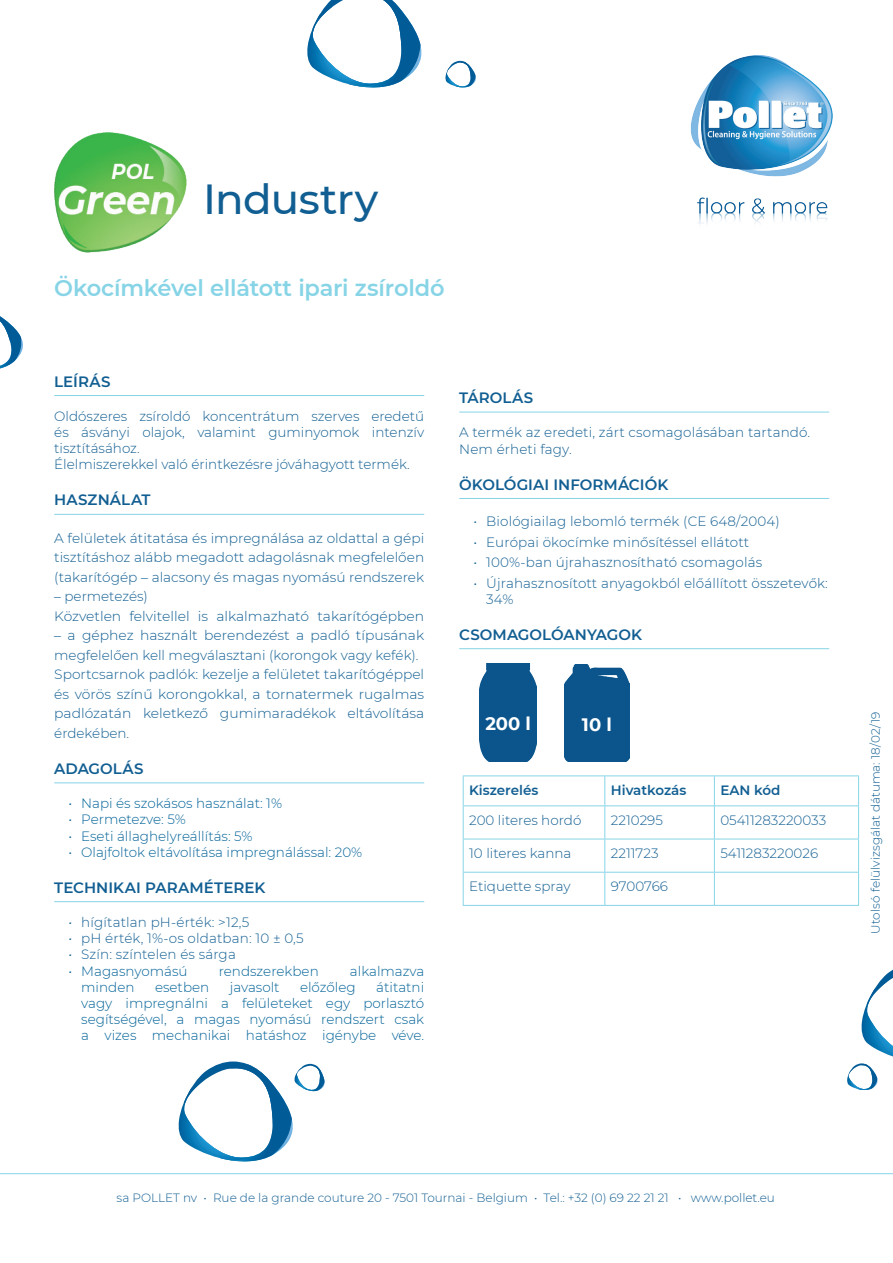
<style>
.page{position:relative;width:893px;height:1263px;background:#fff}
.page>*{position:absolute;margin:0;border:0;box-sizing:border-box;transform-origin:0 0}
.t1{font:500 42px "Montserrat";letter-spacing:-.015em;color:#115e92}
.t2{font:600 22.5px "Montserrat";letter-spacing:-.01em;color:#86d4e6}
.t3{font:700 18px "Montserrat";color:#fff}
.t4{font:600 15px "Montserrat";letter-spacing:.005em;color:#115e92}
.t5{font:300 13.5px/19.5px "Montserrat";color:#115e92}
.t6{font:300 13.5px/16.2px "Montserrat";color:#016298;text-align:justify}
.t7{font:600 13.5px "Montserrat";color:#115e92}
.t8{font:300 12px "Montserrat";color:#115e92}
</style>
<div class="page">
<hr style="left:54px;top:395px;width:370px;height:1px;background:#86d4e6">
<hr style="left:54px;top:514px;width:370px;height:1px;background:#86d4e6">
<hr style="left:54px;top:782px;width:370px;height:1px;background:#86d4e6">
<hr style="left:54px;top:901px;width:370px;height:1px;background:#86d4e6">
<hr style="left:459px;top:412px;width:370px;height:1px;background:#86d4e6">
<hr style="left:459px;top:498px;width:370px;height:1px;background:#86d4e6">
<hr style="left:459px;top:648px;width:370px;height:1px;background:#86d4e6">
<img style="left:690px;top:55px;width:143px;height:169px">
<svg style="left:307px;top:0;width:115px;height:88px"></svg>
<svg style="left:178px;top:1061px;width:147px;height:101px"></svg>
<svg style="left:445px;top:61px;width:31px;height:27px"></svg>
<svg style="left:0;top:316px;width:23px;height:52px"></svg>
<hr style="left:0;top:1173px;width:893px;height:1px;background:#86d4e6">
<img style="left:54px;top:132px;width:132px;height:121px">
<svg style="left:861px;top:970px;width:32px;height:86px"></svg>
<svg style="left:847px;top:1063px;width:31px;height:27px"></svg>
<hr style="left:463px;top:775px;width:142px;height:1px;background:#86d4e6">
<svg style="left:463px;top:776px;width:1px;height:29px"></svg>
<hr style="left:605px;top:775px;width:109px;height:1px;background:#86d4e6">
<svg style="left:604px;top:776px;width:1px;height:29px"></svg>
<hr style="left:714px;top:775px;width:145px;height:1px;background:#86d4e6">
<svg style="left:714px;top:776px;width:1px;height:29px"></svg>
<svg style="left:858px;top:776px;width:1px;height:29px"></svg>
<hr style="left:463px;top:805px;width:142px;height:1px;background:#86d4e6">
<hr style="left:605px;top:805px;width:109px;height:1px;background:#86d4e6">
<hr style="left:714px;top:805px;width:145px;height:1px;background:#86d4e6">
<hr style="left:604px;top:806px;width:1px;height:33px;background:#86d4e6">
<hr style="left:714px;top:806px;width:1px;height:33px;background:#86d4e6">
<hr style="left:604px;top:839px;width:1px;height:33px;background:#86d4e6">
<hr style="left:714px;top:839px;width:1px;height:33px;background:#86d4e6">
<hr style="left:604px;top:872px;width:1px;height:33px;background:#86d4e6">
<hr style="left:714px;top:872px;width:1px;height:33px;background:#86d4e6">
<hr style="left:463px;top:806px;width:1px;height:33px;background:#86d4e6">
<hr style="left:858px;top:806px;width:1px;height:33px;background:#86d4e6">
<hr style="left:463px;top:839px;width:142px;height:1px;background:#86d4e6">
<hr style="left:463px;top:839px;width:1px;height:33px;background:#86d4e6">
<hr style="left:605px;top:839px;width:109px;height:1px;background:#86d4e6">
<hr style="left:714px;top:839px;width:145px;height:1px;background:#86d4e6">
<hr style="left:858px;top:839px;width:1px;height:33px;background:#86d4e6">
<hr style="left:463px;top:872px;width:142px;height:1px;background:#86d4e6">
<hr style="left:463px;top:872px;width:1px;height:33px;background:#86d4e6">
<hr style="left:605px;top:872px;width:109px;height:1px;background:#86d4e6">
<hr style="left:714px;top:872px;width:145px;height:1px;background:#86d4e6">
<hr style="left:858px;top:872px;width:1px;height:33px;background:#86d4e6">
<hr style="left:463px;top:905px;width:142px;height:1px;background:#86d4e6">
<hr style="left:605px;top:905px;width:109px;height:1px;background:#86d4e6">
<hr style="left:714px;top:905px;width:145px;height:1px;background:#86d4e6">
<div style="left:480px;top:663px;width:57px;height:98px;background:#0b558c"></div>
<div style="left:564px;top:665px;width:65px;height:96px;background:#0b558c"></div>
<h1 class="t1" style="left:203px;top:169px;width:177px">Industry</h1>
<h2 class="t2" style="left:54px;top:272px;width:392px">Ökocímkével ellátott ipari zsíroldó</h2>
<p class="t4" style="left:54px;top:371px;width:58px">LEÍRÁS</p>
<p class="t5" style="left:54px;top:407px;width:371px;line-height:16.2px">Oldószeres zsíroldó koncentrátum szerves eredetű és ásványi olajok, valamint guminyomok intenzív tisztításához.<br>Élelmiszerekkel való érintkezésre jóváhagyott termék.</p>
<p class="t4" style="left:54px;top:489px;width:98px">HASZNÁLAT</p>
<p class="t5" style="left:54px;top:528px;width:371px;text-align:justify">A felületek átitatása és impregnálása az oldattal a gépi tisztításhoz alább megadott adagolásnak megfelelően (takarítógép – alacsony és magas nyomású rendszerek</p>
<p class="t5" style="left:54px;top:586px;width:371px">– permetezés)<br>Közvetlen felvitellel is alkalmazható takarítógépben</p>
<p class="t5" style="left:54px;top:625px;width:371px">– a géphez használt berendezést a padló típusának megfelelően kell megválasztani (korongok vagy kefék).<br>Sportcsarnok padlók: kezelje a felületet takarítógéppel és vörös színű korongokkal, a tornatermek rugalmas padlózatán keletkező gumimaradékok eltávolítása érdekében.</p>
<p class="t4" style="left:54px;top:758px;width:91px">ADAGOLÁS</p>
<p class="t6" style="left:69px;top:795px;width:215px">• Napi és szokásos használat: 1%</p>
<p class="t6" style="left:69px;top:811px;width:119px">• Permetezve: 5%</p>
<p class="t6" style="left:69px;top:827px;width:186px">• Eseti állaghelyreállítás: 5%</p>
<p class="t6" style="left:69px;top:843px;width:295px">• Olajfoltok eltávolítása impregnálással: 20%</p>
<p class="t4" style="left:54px;top:877px;width:213px">TECHNIKAI PARAMÉTEREK</p>
<p class="t5" style="left:69px;top:912px;width:182px">• hígítatlan pH-érték: &gt;12,5</p>
<p class="t5" style="left:69px;top:928px;width:237px">• pH érték, 1%-os oldatban: 10 ± 0,5</p>
<p class="t5" style="left:69px;top:944px;width:169px">• Szín: színtelen és sárga</p>
<p class="t6" style="left:69px;top:962px;width:121px">• Magasnyomású</p>
<p class="t6" style="left:219px;top:962px;width:101px">rendszerekben</p>
<p class="t6" style="left:350px;top:962px;width:76px">alkalmazva</p>
<p class="t6" style="left:81px;top:978px;width:55px">minden</p>
<p class="t6" style="left:155px;top:978px;width:56px">esetben</p>
<p class="t6" style="left:230px;top:978px;width:51px">javasolt</p>
<p class="t6" style="left:300px;top:978px;width:57px">előzőleg</p>
<p class="t6" style="left:81px;top:978px;width:344px;text-indent:295px">átitatni vagy impregnálni a felületeket egy porlasztó segítségével, a magas nyomású rendszert csak a vizes mechanikai hatáshoz igénybe véve.</p>
<p class="t4" style="left:459px;top:387px;width:75px">TÁROLÁS</p>
<p class="t5" style="left:459px;top:424px;width:352px;line-height:16.2px">A termék az eredeti, zárt csomagolásában tartandó.<br>Nem érheti fagy.</p>
<p class="t4" style="left:459px;top:474px;width:211px">ÖKOLÓGIAI INFORMÁCIÓK</p>
<p class="t5" style="left:473px;top:511px;width:308px">• Biológiailag lebomló termék (CE 648/2004)</p>
<p class="t5" style="left:473px;top:532px;width:277px">• Európai ökocímke minősítéssel ellátott</p>
<p class="t5" style="left:473px;top:552px;width:290px">• 100%-ban újrahasznosítható csomagolás</p>
<p class="t5" style="left:486px;top:574px;width:343px;line-height:16.2px;text-indent:-13px">• Újrahasznosított anyagokból előállított összetevők:<br>34%</p>
<p class="t4" style="left:459px;top:624px;width:184px">CSOMAGOLÓANYAGOK</p>
<h3 class="t3" style="left:485px;top:710px;width:47px">200 l</h3>
<h3 class="t3" style="left:582px;top:711px;width:31px">10 l</h3>
<p class="t7" style="left:469px;top:781px;width:71px">Kiszerelés</p>
<p class="t7" style="left:611px;top:781px;width:77px">Hivatkozás</p>
<p class="t7" style="left:720px;top:781px;width:62px">EAN kód</p>
<p class="t5" style="left:469px;top:810px;width:114px">200 literes hordó</p>
<p class="t5" style="left:611px;top:810px;width:54px">2210295</p>
<p class="t5" style="left:720px;top:810px;width:107px">05411283220033</p>
<p class="t5" style="left:469px;top:843px;width:104px">10 literes kanna</p>
<p class="t5" style="left:611px;top:843px;width:49px">2211723</p>
<p class="t5" style="left:720px;top:843px;width:99px">5411283220026</p>
<p class="t5" style="left:469px;top:876px;width:103px">Etiquette spray</p>
<p class="t5" style="left:611px;top:876px;width:59px">9700766</p>
<p class="t8" style="left:867px;top:934px;width:224px;rotate:-90deg">Utolsó felülvizsgálat dátuma: 18/02/19</p>
<p class="t8" style="left:117px;top:1189px;width:660px">sa POLLET nv • Rue de la grande couture 20 - 7501 Tournai - Belgium • Tel.: +32 (0) 69 22 21 21 • www.pollet.eu</p>
</div>
